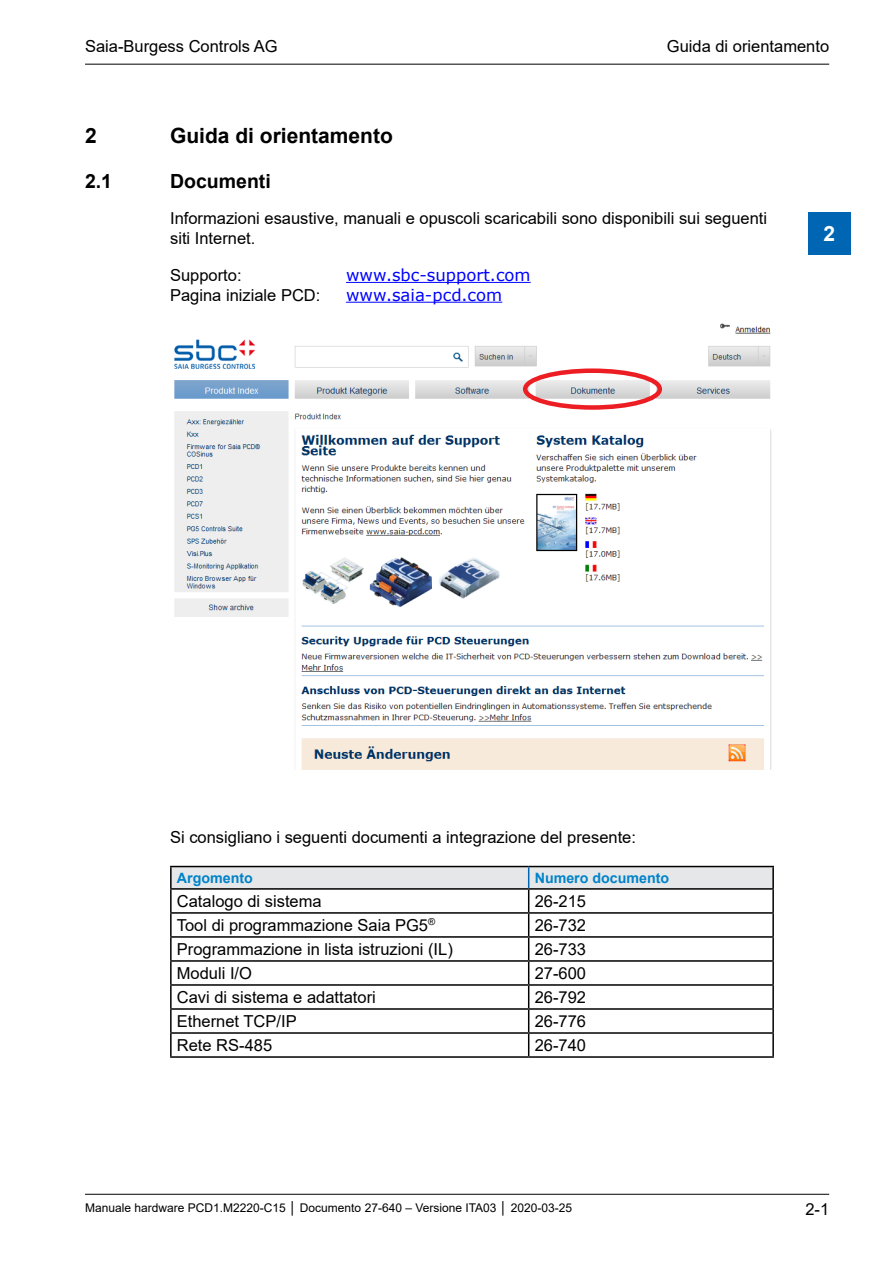
<style>
.page{position:relative;width:893px;height:1263px;background:#fff}
.page>*{position:absolute;margin:0;border:0;box-sizing:border-box;transform-origin:0 0}
.Ueberschrift_1{font:700 21px "Arial";color:#000}
.t1{font:700 21px "Arial";color:#fff}
.Ueberschrift_2{font:700 19.5px "Arial";color:#000}
.Fliesstext{font:16.5px/19.8px "Arial";color:#000}
.TextTabelle_11Pt{font:16.5px "Arial";color:#000}
.Fliesstext-2{font:16.5px "Verdana";color:#00f}
.TextTabelle_Kopfzeil{font:700 14.25px "Arial";color:#0083ca}
.t2{font:12px "Arial";color:#000}
</style>
<div class="page">
<hr style="left:85px;top:64px;width:744px;height:1px;background:#000">
<hr style="left:85px;top:1194px;width:744px;height:1px;background:#000">
<div style="left:808px;top:213px;width:42px;height:42px;background:#0066b3"></div>
<hr style="left:346px;top:282px;width:185px;height:1px;background:#00f">
<hr style="left:346px;top:302px;width:156px;height:1px;background:#00f">
<img style="left:174px;top:323px;width:598px;height:446px">
<hr style="left:170px;top:866px;width:359px;height:1px;background:#000">
<hr style="left:170px;top:867px;width:2px;height:21px;background:#000">
<hr style="left:529px;top:866px;width:245px;height:1px;background:#000">
<hr style="left:772px;top:867px;width:2px;height:21px;background:#000">
<hr style="left:170px;top:888px;width:359px;height:2px;background:#000">
<hr style="left:170px;top:890px;width:2px;height:22px;background:#000">
<hr style="left:529px;top:888px;width:245px;height:2px;background:#000">
<hr style="left:772px;top:890px;width:2px;height:22px;background:#000">
<hr style="left:170px;top:912px;width:359px;height:2px;background:#000">
<hr style="left:170px;top:914px;width:2px;height:22px;background:#000">
<hr style="left:529px;top:912px;width:245px;height:2px;background:#000">
<hr style="left:772px;top:914px;width:2px;height:22px;background:#000">
<hr style="left:170px;top:936px;width:359px;height:2px;background:#000">
<hr style="left:170px;top:938px;width:2px;height:22px;background:#000">
<hr style="left:529px;top:936px;width:245px;height:2px;background:#000">
<hr style="left:772px;top:938px;width:2px;height:22px;background:#000">
<hr style="left:170px;top:960px;width:359px;height:2px;background:#000">
<hr style="left:170px;top:962px;width:2px;height:22px;background:#000">
<hr style="left:529px;top:960px;width:245px;height:2px;background:#000">
<hr style="left:772px;top:962px;width:2px;height:22px;background:#000">
<hr style="left:170px;top:984px;width:359px;height:2px;background:#000">
<hr style="left:170px;top:986px;width:2px;height:22px;background:#000">
<hr style="left:529px;top:984px;width:245px;height:2px;background:#000">
<hr style="left:772px;top:986px;width:2px;height:22px;background:#000">
<hr style="left:170px;top:1008px;width:359px;height:2px;background:#000">
<hr style="left:170px;top:1010px;width:2px;height:22px;background:#000">
<hr style="left:529px;top:1008px;width:245px;height:2px;background:#000">
<hr style="left:772px;top:1010px;width:2px;height:22px;background:#000">
<hr style="left:170px;top:1034px;width:2px;height:22px;background:#000">
<hr style="left:772px;top:1034px;width:2px;height:22px;background:#000">
<hr style="left:170px;top:1056px;width:359px;height:2px;background:#000">
<hr style="left:529px;top:1056px;width:245px;height:2px;background:#000">
<hr style="left:170px;top:1032px;width:359px;height:2px;background:#000">
<hr style="left:529px;top:1032px;width:245px;height:2px;background:#000">
<svg style="left:171px;top:866px;width:602px;height:190px"></svg>
<div style="left:523px;top:368px;width:139px;height:42px;border:4px solid #ed1d24;border-radius:50%"></div>
<p class="Fliesstext" style="left:85px;top:37px;width:194px">Saia-Burgess Controls AG</p>
<p class="Fliesstext" style="left:667px;top:37px;width:164px">Guida di orientamento</p>
<p class="Ueberschrift_1" style="left:85px;top:121px;width:13px">2</p>
<p class="Ueberschrift_1" style="left:170px;top:121px;width:224px">Guida di orientamento</p>
<p class="Ueberschrift_2" style="left:85px;top:167px;width:29px">2.1</p>
<p class="Ueberschrift_2" style="left:170px;top:167px;width:102px">Documenti</p>
<p class="Fliesstext" style="left:170px;top:209px;width:598px">Informazioni esaustive, manuali e opuscoli scaricabili sono disponibili sui seguenti siti Internet.</p>
<p class="Fliesstext" style="left:170px;top:265px;width:73px">Supporto:</p>
<p class="Fliesstext-2" style="left:346px;top:264px;width:186px">www.sbc-support.com</p>
<p class="Fliesstext" style="left:170px;top:285px;width:152px">Pagina iniziale PCD:</p>
<p class="Fliesstext-2" style="left:346px;top:283px;width:158px">www.saia-pcd.com</p>
<p class="t1" style="left:823px;top:218px;width:13px">2</p>
<p class="Fliesstext" style="left:170px;top:827px;width:467px">Si consigliano i seguenti documenti a integrazione del presente:</p>
<p class="TextTabelle_Kopfzeil" style="left:177px;top:868px;width:77px">Argomento</p>
<p class="TextTabelle_Kopfzeil" style="left:535px;top:868px;width:136px">Numero documento</p>
<p class="TextTabelle_11Pt" style="left:177px;top:890px;width:146px">Catalogo di sistema</p>
<p class="TextTabelle_11Pt" style="left:535px;top:890px;width:53px">26-215</p>
<p class="TextTabelle_11Pt" style="left:177px;top:914px;width:260px">Tool di programmazione Saia PG5<sup>®</sup></p>
<p class="TextTabelle_11Pt" style="left:535px;top:914px;width:53px">26-732</p>
<p class="TextTabelle_11Pt" style="left:177px;top:938px;width:277px">Programmazione in lista istruzioni (IL)</p>
<p class="TextTabelle_11Pt" style="left:535px;top:938px;width:53px">26-733</p>
<p class="TextTabelle_11Pt" style="left:177px;top:962px;width:77px">Moduli I/O</p>
<p class="TextTabelle_11Pt" style="left:535px;top:962px;width:53px">27-600</p>
<p class="TextTabelle_11Pt" style="left:177px;top:986px;width:200px">Cavi di sistema e adattatori</p>
<p class="TextTabelle_11Pt" style="left:535px;top:986px;width:53px">26-792</p>
<p class="TextTabelle_11Pt" style="left:177px;top:1010px;width:121px">Ethernet TCP/IP</p>
<p class="TextTabelle_11Pt" style="left:535px;top:1010px;width:53px">26-776</p>
<p class="TextTabelle_11Pt" style="left:177px;top:1034px;width:97px">Rete RS-485</p>
<p class="TextTabelle_11Pt" style="left:535px;top:1034px;width:53px">26-740</p>
<p class="t2" style="left:85px;top:1200px;width:489px">Manuale hardware PCD1.M2220-C15 │ Documento 27-640 – Versione ITA03 │ 2020-03-25</p>
<p class="Fliesstext" style="left:805px;top:1200px;width:25px">2-1</p>
</div>
